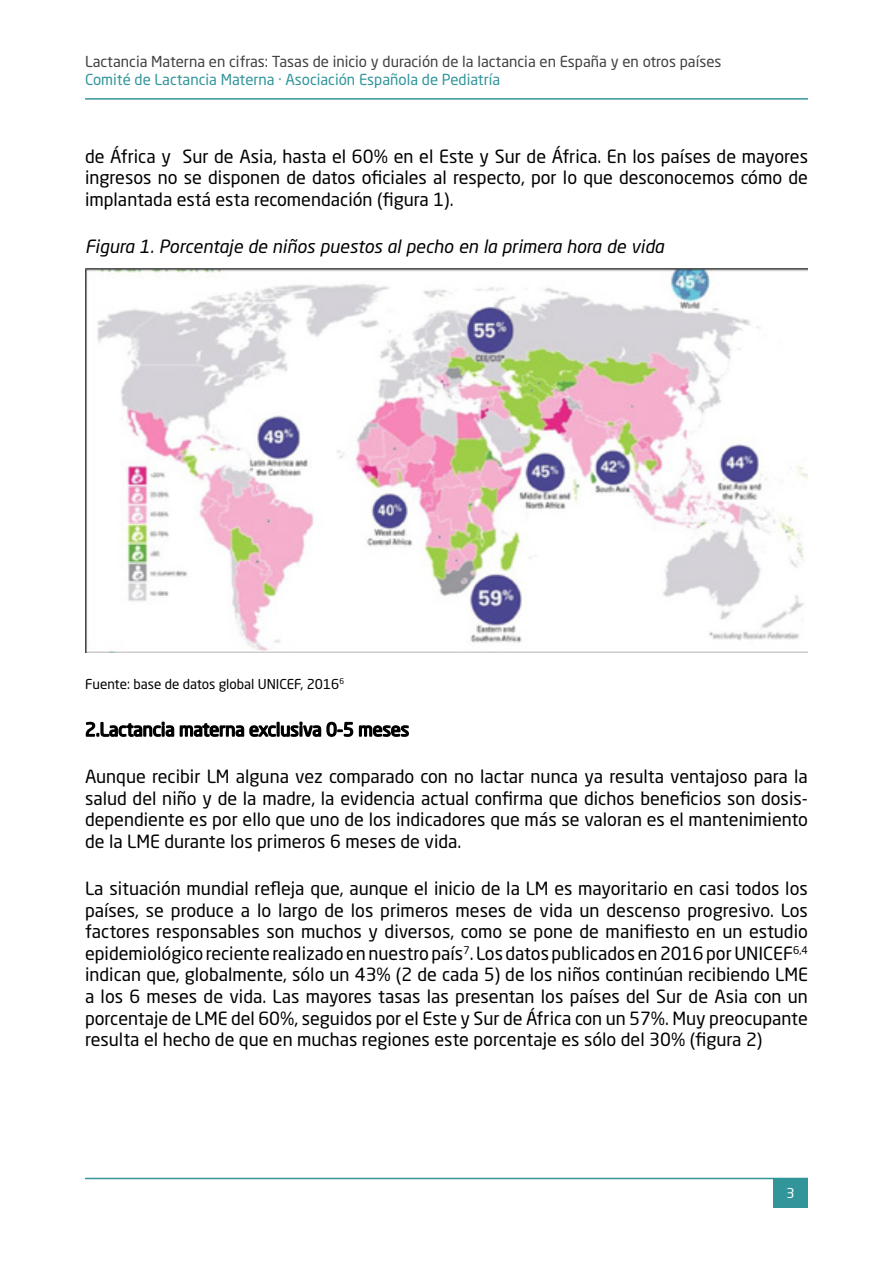
<style>
.page{position:relative;width:893px;height:1263px;background:#fff}
.page>*{position:absolute;margin:0;border:0;box-sizing:border-box;transform-origin:0 0}
.t1{font:18px/21.6px "Neo Sans Std";color:#000;text-align:justify}
.t2{font:italic 18px "Neo Sans Std";color:#000}
.t3{font:15px "Neo Sans Std";color:#414042}
.t4{font:15px "Neo Sans Std";color:#32959a}
.t5{font:13.5px "Neo Sans Std";color:#000}
.t6{font:13.5px "Neo Sans Std";color:#fff}
</style>
<div class="page">
<hr style="left:85px;top:1178px;width:723px;height:1px;background:#32959a">
<div style="left:773px;top:1178px;width:35px;height:30px;background:#32959a"></div>
<hr style="left:85px;top:98px;width:723px;height:2px;background:#32959a">
<svg style="left:85px;top:721px;width:324px;height:16px"></svg>
<img style="left:85px;top:269px;width:723px;height:384px">
<p class="t3" style="left:85px;top:52px;width:638px">Lactancia Materna en cifras: Tasas de inicio y duración de la lactancia en España y en otros países</p>
<p class="t4" style="left:85px;top:70px;width:417px">Comité de Lactancia Materna · Asociación Española de Pediatría</p>
<p class="t1" style="left:85px;top:145px;width:724px">de África y Sur de Asia, hasta el 60% en el Este y Sur de África. En los países de mayores ingresos no se disponen de datos oficiales al respecto, por lo que desconocemos cómo de implantada está esta recomendación (figura 1).</p>
<p class="t2" style="left:85px;top:235px;width:580px">Figura 1. Porcentaje de niños puestos al pecho en la primera hora de vida</p>
<p class="t5" style="left:85px;top:676px;width:261px">Fuente: base de datos global UNICEF, 2016<sup>6</sup></p>
<p class="t1" style="left:85px;top:765px;width:724px">Aunque recibir LM alguna vez comparado con no lactar nunca ya resulta ventajoso para la salud del niño y de la madre, la evidencia actual confirma que dichos beneficios son dosis&shy;dependiente es por ello que uno de los indicadores que más se valoran es el mantenimiento de la LME durante los primeros 6 meses de vida.</p>
<p class="t1" style="left:85px;top:877px;width:724px">La situación mundial refleja que, aunque el inicio de la LM es mayoritario en casi todos los países, se produce a lo largo de los primeros meses de vida un descenso progresivo. Los factores responsables son muchos y diversos, como se pone de manifiesto en un estudio epidemiológico reciente realizado en nuestro país<sup>7</sup>. Los datos publicados en 2016 por UNICEF<sup>6,4 </sup>indican que, globalmente, sólo un 43% (2 de cada 5) de los niños continúan recibiendo LME a los 6 meses de vida. Las mayores tasas las presentan los países del Sur de Asia con un porcentaje de LME del 60%, seguidos por el Este y Sur de África con un 57%. Muy preocupante resulta el hecho de que en muchas regiones este porcentaje es sólo del 30% (figura 2)</p>
<p class="t6" style="left:786px;top:1184px;width:10px">3</p>
</div>
